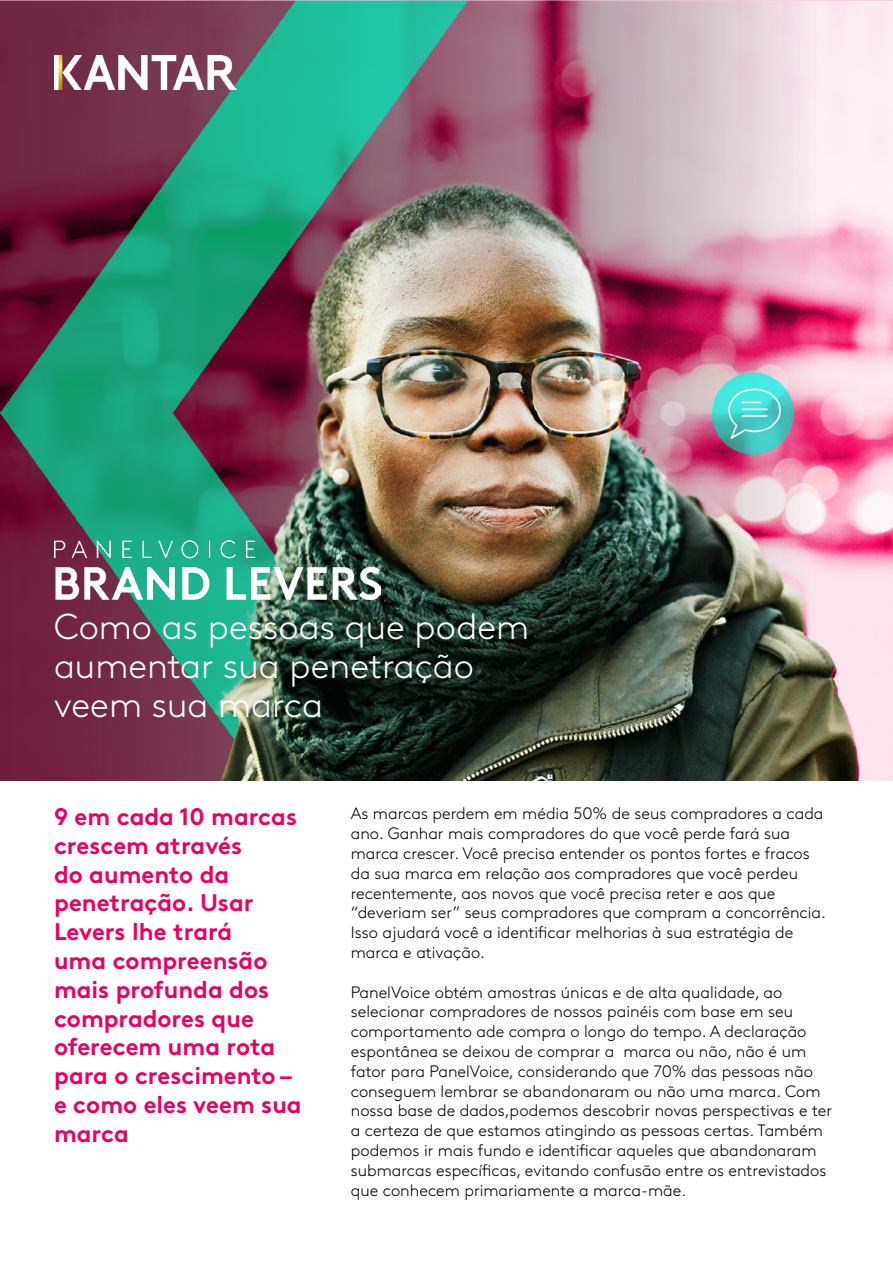
<style>
.page{position:relative;width:893px;height:1263px;background:#fff}
.page>*{position:absolute;margin:0;border:0;box-sizing:border-box;transform-origin:0 0}
.t1{font:300 36px/39px "Kantar Brown";color:#fff}
.t2{font:700 24px/28.8px "Kantar Brown";color:#eb0064}
.t3{font:300 16.5px/19.8px "Kantar Brown";color:#000}
</style>
<div class="page">
<img style="left:0;top:0;width:893px;height:780px">
<img style="left:54px;top:55px;width:182px;height:35px">
<img style="left:54px;top:541px;width:327px;height:58px">
<h1 class="t1" style="left:54px;top:605px;width:477px">Como as pessoas que podem aumentar sua penetração veem sua marca</h1>
<h2 class="t2" style="left:54px;top:799px;width:249px">9 em cada 10 marcas crescem através<br>do aumento da penetração. Usar<br>Levers lhe trará<br>uma compreensão mais profunda dos compradores que oferecem uma rota para o crescimento – e como eles veem sua marca</h2>
<p class="t3" style="left:351px;top:802px;width:477px">As marcas perdem em média 50% de seus compradores a cada ano. Ganhar mais compradores do que você perde fará sua marca crescer. Você precisa entender os pontos fortes e fracos da sua marca em relação aos compradores que você perdeu recentemente, aos novos que você precisa reter e aos que “deveriam ser” seus compradores que compram a concorrência.<br>Isso ajudará você a identificar melhorias à sua estratégia de marca e ativação.</p>
<p class="t3" style="left:351px;top:981px;width:483px">PanelVoice obtém amostras únicas e de alta qualidade, ao selecionar compradores de nossos painéis com base em seu comportamento ade compra o longo do tempo. A declaração espontânea se deixou de comprar a marca ou não, não é um fator para PanelVoice, considerando que 70% das pessoas não conseguem lembrar se abandonaram ou não uma marca. Com nossa base de dados,podemos descobrir novas perspectivas e ter a certeza de que estamos atingindo as pessoas certas. Também podemos ir mais fundo e identificar aqueles que abandonaram submarcas específicas, evitando confusão entre os entrevistados que conhecem primariamente a marca-mãe.</p>
</div>
